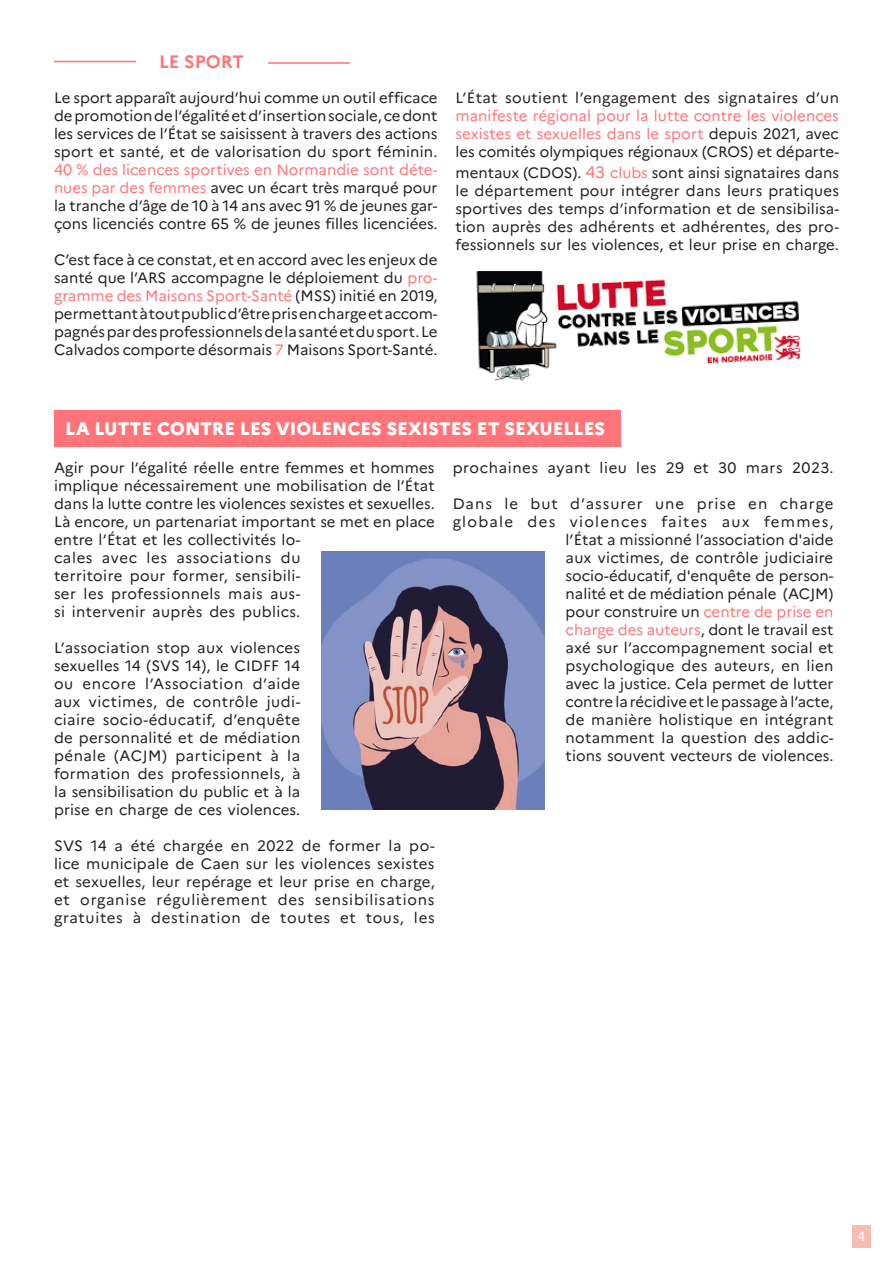
<style>
.page{position:relative;width:893px;height:1263px;background:#fff}
.page>*{position:absolute;margin:0;border:0;box-sizing:border-box;transform-origin:0 0}
.t1{font:800 18px "Marianne";color:#fff}
.t2{font:700 18px "Marianne";color:#ff7479}
.t3{font:15px/18px "Marianne";letter-spacing:.005em;color:#231f20;text-align:justify}
.t4{font:15px/18px "Marianne";letter-spacing:.07em;color:#231f20}
.t5{font:15px "Marianne";letter-spacing:.04em;color:#231f20}
.t6{font:13.5px "Marianne";color:#fff}
.s1{color:#ff7479}
.s2{font-size:16.5px;color:#ff7479}
</style>
<div class="page">
<div style="left:54px;top:410px;width:567px;height:36px;background:#ff7479"></div>
<img style="left:321px;top:552px;width:223px;height:258px">
<div style="left:852px;top:1225px;width:18px;height:22px;background:#f5bcb2"></div>
<hr style="left:54px;top:61px;width:82px;height:1px;background:#ff7479">
<hr style="left:268px;top:62px;width:82px;height:2px;background:#ff7479">
<img style="left:476px;top:271px;width:325px;height:111px">
<p class="t2" style="left:159px;top:50px;width:86px">LE SPORT</p>
<p class="t3" style="left:54px;top:88px;width:385px">Le sport apparaît aujourd’hui comme un outil efficace de promotion de l’égalité et d’insertion sociale, ce dont les services de l’État se saisissent à travers des actions sport et santé, et de valorisation du sport féminin.<br><span class="s1">40 % des licences sportives en Normandie sont déte&shy;nues par des femmes</span> avec un écart très marqué pour la tranche d’âge de 10 à 14 ans avec 91 % de jeunes gar&shy;çons licenciés contre 65 % de jeunes filles licenciées.</p>
<p class="t3" style="left:54px;top:250px;width:385px">C’est face à ce constat, et en accord avec les enjeux de santé que l’ARS accompagne le déploiement du <span class="s1">pro&shy;gramme des Maisons Sport-Santé</span> (MSS) initié en 2019, permettant à tout public d’être pris en charge et accom&shy;pagnés par des professionnels de la santé et du sport. Le Calvados comporte désormais <span class="s1">7</span> Maisons Sport-Santé.</p>
<p class="t3" style="left:455px;top:88px;width:385px">L’État soutient l’engagement des signataires d’un <span class="s1">manifeste régional pour la lutte contre les violences sexistes et sexuelles dans le sport</span> depuis 2021, avec les comités olympiques régionaux (CROS) et départe-</p>
<p class="t3" style="left:455px;top:164px;width:385px">mentaux (CDOS). <span class="s2">43</span> <span class="s1">clubs</span> sont ainsi signataires dans le département pour intégrer dans leurs pratiques sportives des temps d’information et de sensibilisa&shy;tion auprès des adhérents et adhérentes, des pro&shy;fessionnels sur les violences, et leur prise en charge.</p>
<p class="t1" style="left:65px;top:417px;width:541px">LA LUTTE CONTRE LES VIOLENCES SEXISTES ET SEXUELLES</p>
<p class="t3" style="left:54px;top:458px;width:382px;text-align:left">Agir pour l’égalité réelle entre femmes et hommes implique nécessairement une mobilisation de l’État dans la lutte contre les violences sexistes et sexuelles.<br>Là encore, un partenariat important se met en place entre l’État et les collectivités lo-<br>cales avec les associations du<br>territoire pour former, sensibili-<br>ser les professionnels mais aus-<br>si intervenir auprès des publics.</p>
<p class="t3" style="left:54px;top:638px;width:248px">L’association stop aux violences sexuelles 14 (SVS 14), le CIDFF 14 ou encore l’Association d’aide aux victimes, de contrôle judi&shy;ciaire socio-éducatif, d’enquête de personnalité et de médiation pénale (ACJM) participent à la formation des professionnels, à la sensibilisation du public et à la prise en charge de ces violences.</p>
<p class="t3" style="left:54px;top:836px;width:382px">SVS 14 a été chargée en 2022 de former la po&shy;lice municipale de Caen sur les violences sexistes et sexuelles, leur repérage et leur prise en charge, et organise régulièrement des sensibilisations gratuites à destination de toutes et tous, les</p>
<p class="t5" style="left:453px;top:458px;width:382px">prochaines ayant lieu les 29 et 30 mars 2023.</p>
<p class="t4" style="left:453px;top:494px;width:382px">Dans le but d’assurer une prise en charge globale des violences faites aux femmes,</p>
<p class="t3" style="left:566px;top:530px;width:269px">l’État a missionné l’association d'aide aux victimes, de contrôle judiciaire socio-éducatif, d'enquête de person&shy;nalité et de médiation pénale (ACJM) pour construire un <span class="s1">centre de prise en charge des auteurs</span>, dont le travail est axé sur l’accompagnement social et psychologique des auteurs, en lien avec la justice. Cela permet de lutter contre la récidive et le passage à l’acte, de manière holistique en intégrant notamment la question des addic&shy;tions souvent vecteurs de violences.</p>
<p class="t6" style="left:857px;top:1228px;width:10px">4</p>
</div>
